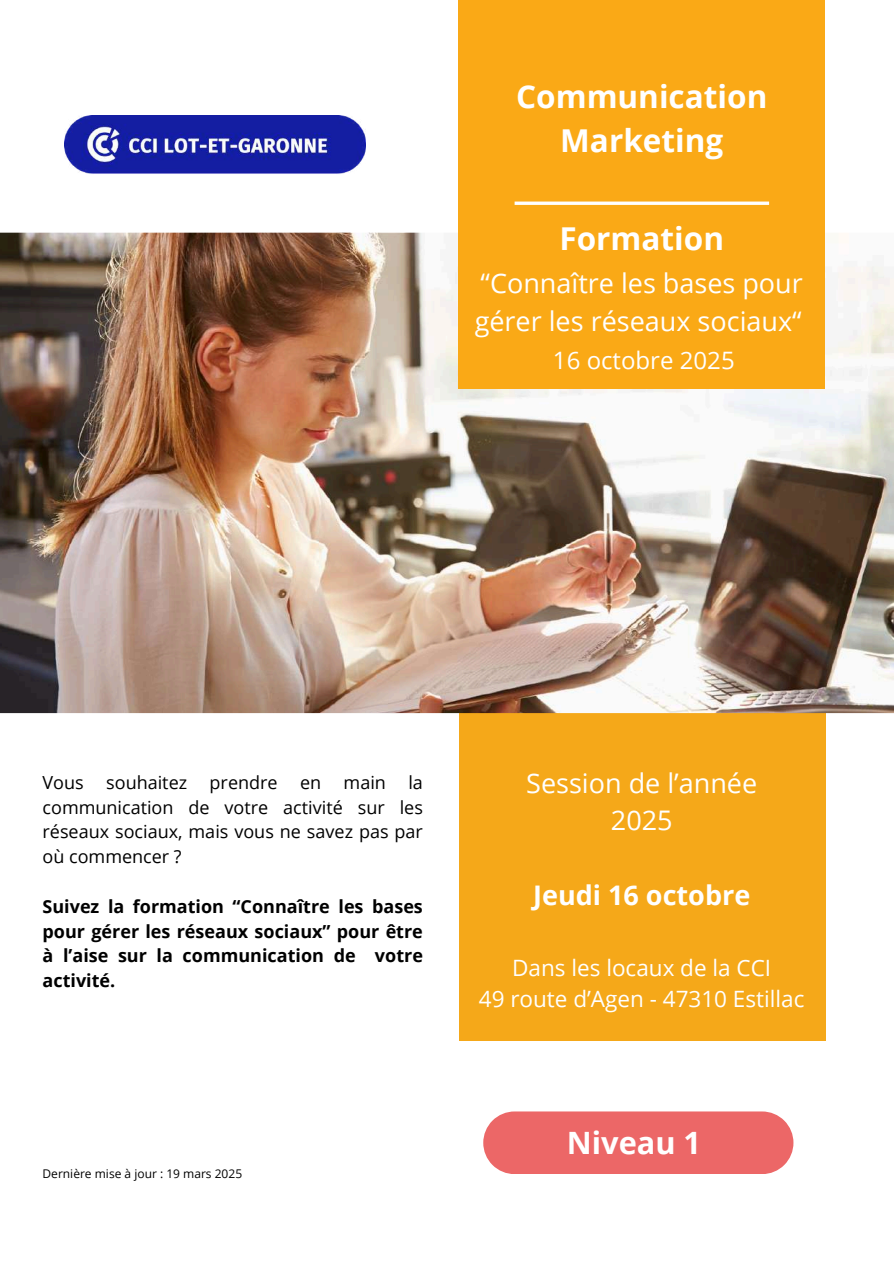
<style>
.page{position:relative;width:894px;height:1264px;background:#fff}
.page>*{position:absolute;margin:0;border:0;box-sizing:border-box;transform-origin:0 0}
.t1{font:700 31.5px/43.8px "Open Sans";color:#fff;text-align:center}
.t2{font:700 30.75px "Open Sans";color:#fff}
.t3{font:27px/37.2px "Open Sans";color:#fff}
.t4{font:700 27px "Open Sans";color:#fff}
.t5{font:24px "Open Sans";color:#fff}
.t6{font:22.5px/31.5px "Open Sans";color:#fff;text-align:center}
.t7{font:700 18px/24.8px "Open Sans";color:#000;text-align:justify}
.t8{font:18px/24.8px "Open Sans";color:#000;text-align:justify}
.t9{font:12px "Open Sans";color:#000}
</style>
<div class="page">
<img style="left:65px;top:116px;width:300px;height:58px">
<div style="left:458px;top:684px;width:366px;height:356px;background:#f5a819"></div>
<img style="left:0;top:233px;width:893px;height:480px">
<div style="left:458px;top:0;width:366px;height:389px;background:#faa916"></div>
<svg style="left:514px;top:201px;width:254px;height:4px"></svg>
<div style="left:483px;top:1111px;width:310px;height:63px;background:#ec6767"></div>
<h1 class="t1" style="left:516px;top:74px;width:253px">Communication<br>Marketing</h1>
<h1 class="t1" style="left:559px;top:216px;width:166px">Formation</h1>
<h3 class="t3" style="left:474px;top:264px;width:329px">“Connaître les bases pour gérer les réseaux sociaux“</h3>
<h3 class="t5" style="left:553px;top:343px;width:183px">16 octobre 2025</h3>
<p class="t8" style="left:43px;top:769px;width:382px">Vous souhaitez prendre en main la communication de votre activité sur les réseaux sociaux, mais vous ne savez pas par où commencer ?</p>
<p class="t7" style="left:43px;top:893px;width:382px">Suivez la formation “Connaître les bases pour gérer les réseaux sociaux” pour être à l’aise sur la communication de votre activité.</p>
<p class="t9" style="left:43px;top:1165px;width:201px">Dernière mise à jour : 19 mars 2025</p>
<h3 class="t3" style="left:526px;top:763px;width:232px;text-align:center">Session de l’année<br>2025</h3>
<h3 class="t4" style="left:533px;top:875px;width:218px">Jeudi 16 octobre</h3>
<p class="t6" style="left:478px;top:951px;width:327px">Dans les locaux de la CCI<br>49 route d’Agen - 47310 Estillac</p>
<h2 class="t2" style="left:566px;top:1120px;width:136px">Niveau 1</h2>
</div>
